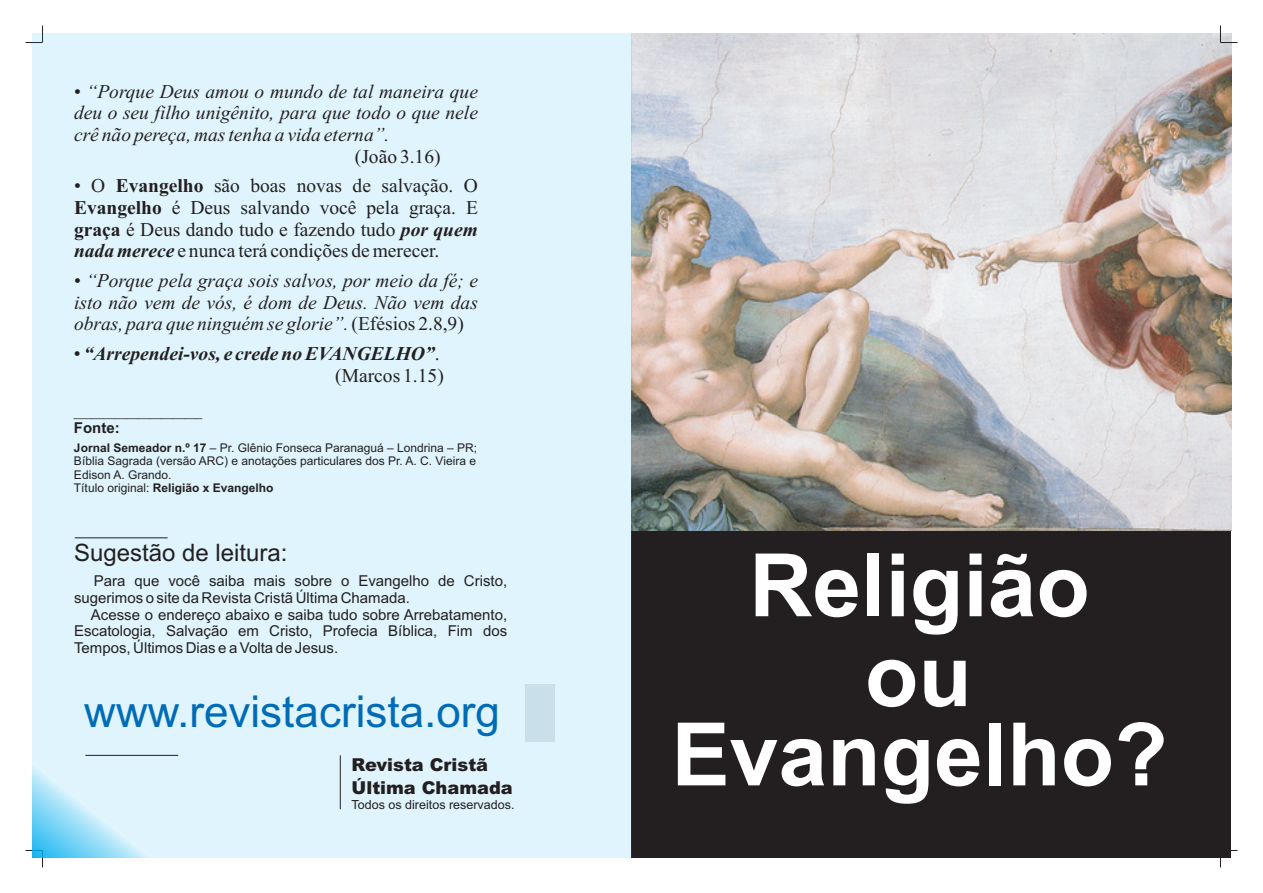
<style>
.page{position:relative;width:1263px;height:893px;background:#fff}
.page>*{position:absolute;margin:0;border:0;box-sizing:border-box;transform-origin:0 0}
.t1{font:700 87.6px/89.8px "Arial";color:#fff;text-align:center}
.t2{font:43.95px "Arial";color:#006bb6}
.t3{font:24px "Arial";color:#231f20}
.t4{font:italic 19.5px/21.6px "Times New Roman";color:#231f20;text-align:justify}
.t5{font:19.5px/21.6px "Times New Roman";color:#231f20;text-align:justify}
.t6{font:italic 700 19.5px/21.6px "Times New Roman";color:#231f20;text-align:right}
.t7{font:900 17.85px "Arial";color:#231f20}
.t8{font:15px/16.8px "Arial";color:#231f20}
.t9{font:700 15px "Arial";color:#231f20}
.t10{font:12.6px "Arial";color:#231f20}
.t11{font:12px/13.4px "Arial";color:#231f20}
.t12{font:10.5px "Arial";color:#231f20}
.s1{font-style:normal}
.s2{font-weight:700}
.s3{font-weight:700;font-style:italic}
.s4{font-weight:400;font-style:normal}
</style>
<div class="page">
<div style="left:631px;top:531px;width:600px;height:327px;background:#231f20"></div>
<img style="left:631px;top:34px;width:600px;height:497px">
<svg style="left:1220px;top:26px;width:17px;height:17px"></svg>
<svg style="left:26px;top:26px;width:17px;height:17px"></svg>
<svg style="left:1220px;top:850px;width:17px;height:17px"></svg>
<svg style="left:26px;top:850px;width:17px;height:17px"></svg>
<div style="left:32px;top:34px;width:599px;height:824px;background:#dff4fc"></div>
<hr style="left:340px;top:755px;width:1px;height:54px;background:#231f20">
<hr style="left:85px;top:755px;width:93px;height:1px;background:#231f20">
<hr style="left:75px;top:537px;width:93px;height:1px;background:#231f20">
<p class="t4" style="left:74px;top:82px;width:405px"><span class="s1">•</span> “Porque Deus amou o mundo de tal maneira que deu o seu filho unigênito, para que todo o que nele crê não pereça, mas tenha a vida eterna”.</p>
<p class="t5" style="left:355px;top:147px;width:87px">(João 3.16)</p>
<p class="t5" style="left:74px;top:177px;width:405px">• O <span class="s2">Evangelho</span> são boas novas de salvação. O <span class="s2">Evangelho</span> é Deus salvando você pela graça. E <span class="s2">graça</span> é Deus dando tudo e fazendo tudo <span class="s3">por quem nada merece</span> e nunca terá condições de merecer.</p>
<p class="t4" style="left:74px;top:272px;width:405px"><span class="s1">•</span> “Porque pela graça sois salvos, por meio da fé; e isto não vem de vós, é dom de Deus. Não vem das obras, para que ninguém se glorie”.<span class="s1">(Efésios 2.8,9)</span></p>
<p class="t6" style="left:74px;top:345px;width:371px"><span class="s4">•</span> “Arrependei-vos, e crede no EVANGELHO”<span class="s4">. (Marcos 1.15)</span></p>
<p class="t12" style="left:74px;top:409px;width:130px">______________________</p>
<p class="t9" style="left:74px;top:422px;width:47px">Fonte:</p>
<p class="t11" style="left:74px;top:442px;width:405px"><span class="s2">Jornal Semeador n.º 17</span> – Pr. Glênio Fonseca Paranaguá – Londrina – PR; Bíblia Sagrada (versão ARC) e anotações particulares dos Pr. A. C. Vieira e Edison A. Grando.<br>Título original: <span class="s2">Religião x Evangelho</span></p>
<p class="t3" style="left:74px;top:544px;width:215px">Sugestão de leitura:</p>
<p class="t8" style="left:74px;top:574px;width:435px;text-indent:20px">Para que você saiba mais sobre o Evangelho de Cristo, sugerimos o site da Revista Cristã Última Chamada.</p>
<p class="t8" style="left:74px;top:607px;width:435px;text-align:justify;text-indent:17px">Acesse o endereço abaixo e saiba tudo sobre Arrebatamento, Escatologia, Salvação em Cristo, Profecia Bíblica, Fim dos Tempos, Últimos Dias e a Volta de Jesus.</p>
<h2 class="t2" style="left:84px;top:695px;width:417px">www.revistacrista.org</h2>
<p class="t7" style="left:352px;top:758px;width:138px">Revista Cristã</p>
<p class="t7" style="left:352px;top:781px;width:163px">Última Chamada</p>
<p class="t10" style="left:352px;top:800px;width:164px">Todos os direitos reservados.</p>
<h1 class="t1" style="left:749px;top:549px;width:342px">Religião ou</h1>
<h1 class="t1" style="left:671px;top:718px;width:498px">Evangelho?</h1>
</div>
